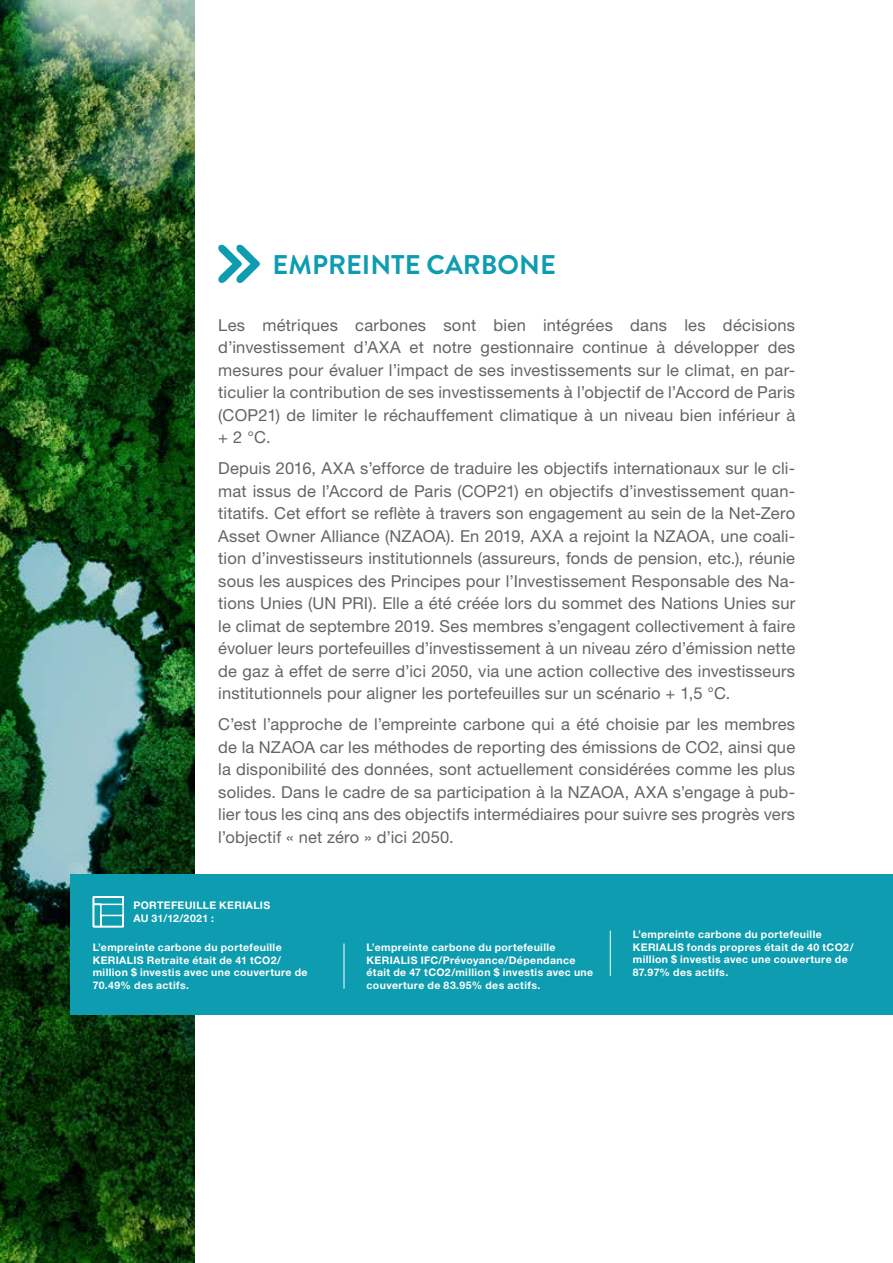
<style>
.page{position:relative;width:893px;height:1263px;background:#fff}
.page>*{position:absolute;margin:0;border:0;box-sizing:border-box;transform-origin:0 0}
.t1{font:700 27px "Brandon Grotesque";color:#0d9cb0}
.t2{font:16.5px/22.5px "Helvetica Neue LT Pro";letter-spacing:.01em;color:#636466;text-align:justify}
.t3{font:700 10.5px/12.6px "Helvetica Neue LT Pro";letter-spacing:.035em;color:#fff}
.t4{font:300 10.5px "Helvetica Neue LT Pro";color:#000}
</style>
<div class="page">
<img style="left:0;top:0;width:194px;height:1263px">
<div style="left:71px;top:874px;width:822px;height:140px;background:#0d9cb0"></div>
<svg style="left:92px;top:896px;width:32px;height:32px"></svg>
<svg style="left:218px;top:244px;width:42px;height:39px"></svg>
<hr style="left:344px;top:943px;width:1px;height:46px;background:#fff">
<hr style="left:610px;top:931px;width:1px;height:45px;background:#fff">
<h1 class="t1" style="left:273px;top:246px;width:285px">EMPREINTE CARBONE</h1>
<p class="t2" style="left:218px;top:313px;width:578px">Les métriques carbones sont bien intégrées dans les décisions d’investissement d’AXA et notre gestionnaire continue à développer des mesures pour évaluer l’impact de ses investissements sur le climat, en par&shy;ticulier la contribution de ses investissements à l’objectif de l’Accord de Paris (COP21) de limiter le réchauffement climatique à un niveau bien inférieur à + 2 °C.</p>
<p class="t2" style="left:218px;top:457px;width:578px">Depuis 2016, AXA s’efforce de traduire les objectifs internationaux sur le cli&shy;mat issus de l’Accord de Paris (COP21) en objectifs d’investissement quan&shy;titatifs. Cet effort se reflète à travers son engagement au sein de la Net-Zero Asset Owner Alliance (NZAOA). En 2019, AXA a rejoint la NZAOA, une coali&shy;tion d’investisseurs institutionnels (assureurs, fonds de pension, etc.), réunie sous les auspices des Principes pour l’Investissement Responsable des Na&shy;tions Unies (UN PRI). Elle a été créée lors du sommet des Nations Unies sur le climat de septembre 2019. Ses membres s’engagent collectivement à faire évoluer leurs portefeuilles d’investissement à un niveau zéro d’émission nette de gaz à effet de serre d’ici 2050, via une action collective des investisseurs institutionnels pour aligner les portefeuilles sur un scénario + 1,5 °C.</p>
<p class="t2" style="left:218px;top:713px;width:578px">C’est l’approche de l’empreinte carbone qui a été choisie par les membres de la NZAOA car les méthodes de reporting des émissions de CO2, ainsi que la disponibilité des données, sont actuellement considérées comme les plus solides. Dans le cadre de sa participation à la NZAOA, AXA s’engage à pub&shy;lier tous les cinq ans des objectifs intermédiaires pour suivre ses progrès vers l’objectif « net zéro » d’ici 2050.</p>
<p class="t3" style="left:133px;top:899px;width:138px">PORTEFEUILLE KERIALIS<br>AU 31/12/2021 :</p>
<p class="t3" style="left:93px;top:941px;width:216px">L’empreinte carbone du portefeuille KERIALIS Retraite était de 41 tCO2/ million $ investis avec une couverture de 70.49% des actifs.</p>
<p class="t3" style="left:367px;top:941px;width:228px">L’empreinte carbone du portefeuille KERIALIS IFC/Prévoyance/Dépendance était de 47 tCO2/million $ investis avec une couverture de 83.95% des actifs.</p>
<p class="t3" style="left:633px;top:928px;width:222px">L’empreinte carbone du portefeuille KERIALIS fonds propres était de 40 tCO2/ million $ investis avec une couverture de 87.97% des actifs.</p>
<p class="t4" style="left:98px;top:1227px;width:7px">8</p>
</div>
